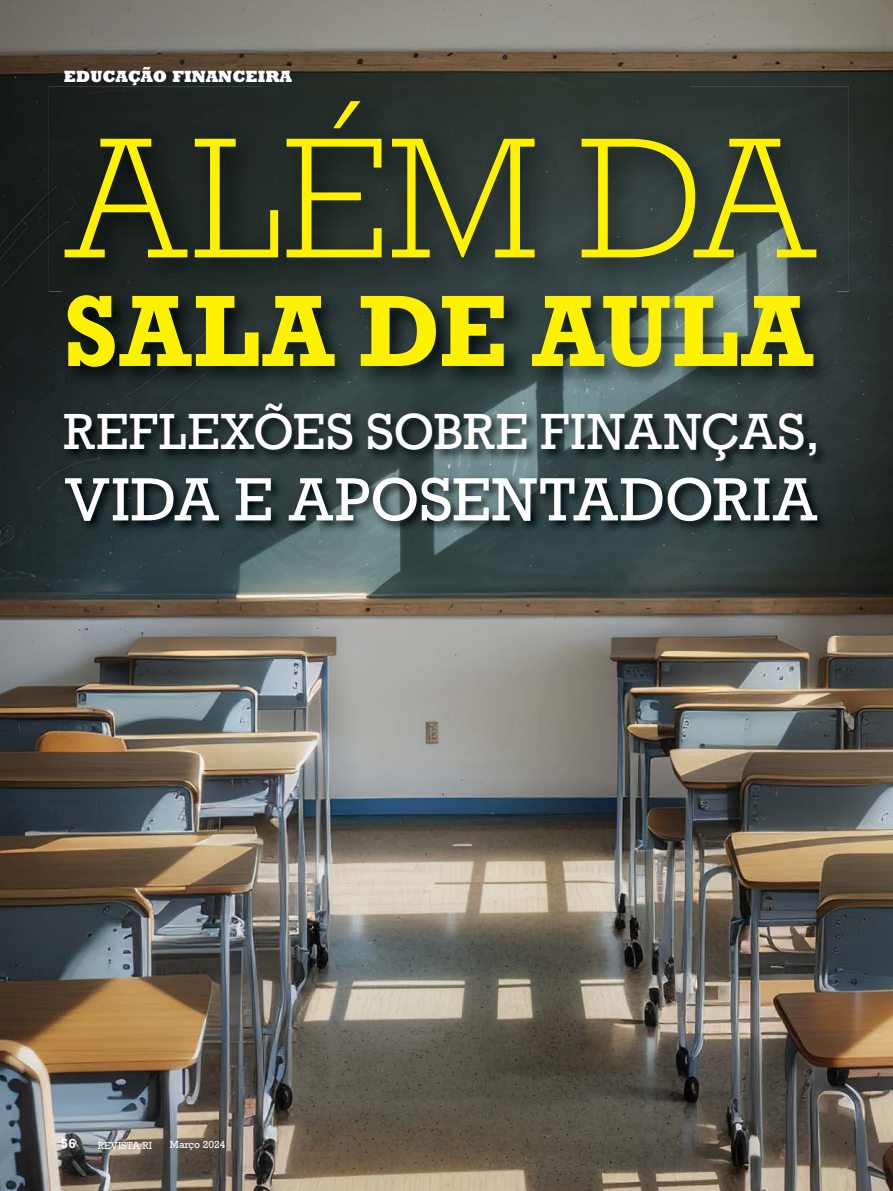
<style>
.page{position:relative;width:893px;height:1191px;background:#fff}
.page>*{position:absolute;margin:0;border:0;box-sizing:border-box;transform-origin:0 0}
.t1{font:300 161.1px "Rockwell Nova";letter-spacing:.005em;color:#fff200}
.t2{font:700 95.1px "Rockwell Nova";letter-spacing:.015em;color:#fff200}
.t3{font:57.3px "Rockwell Nova";letter-spacing:.01em;color:#fff}
.t4{font:47.7px "Rockwell Nova";letter-spacing:.01em;color:#fff}
.t5{font:800 16.5px "Rockwell Std";color:#fff}
.t6{font:700 13.5px "Rockwell Std";color:#fff}
.t7{font:10.5px "Rockwell Std";color:#fff}
</style>
<div class="page">
<img style="left:0;top:0;width:893px;height:1191px">
<img style="left:61px;top:289px;width:775px;height:101px">
<img style="left:49px;top:86px;width:214px;height:205px">
<img style="left:262px;top:86px;width:427px;height:203px">
<img style="left:689px;top:86px;width:160px;height:205px">
<img style="left:61px;top:401px;width:767px;height:72px">
<img style="left:61px;top:473px;width:769px;height:60px">
<p class="t5" style="left:64px;top:66px;width:230px">EDUCAÇÃO FINANCEIRA</p>
<h1 class="t1" style="left:64px;top:99px;width:755px">ALÉM DA</h1>
<h2 class="t2" style="left:64px;top:270px;width:751px">SALA DE AULA</h2>
<p class="t4" style="left:64px;top:402px;width:758px">REFLEXÕES SOBRE FINANÇAS,</p>
<p class="t3" style="left:64px;top:464px;width:756px">VIDA E APOSENTADORIA</p>
<p class="t6" style="left:61px;top:1136px;width:16px">56</p>
<p class="t7" style="left:98px;top:1139px;width:56px">REVISTA RI</p>
<p class="t7" style="left:170px;top:1138px;width:57px">Março 2024</p>
</div>
